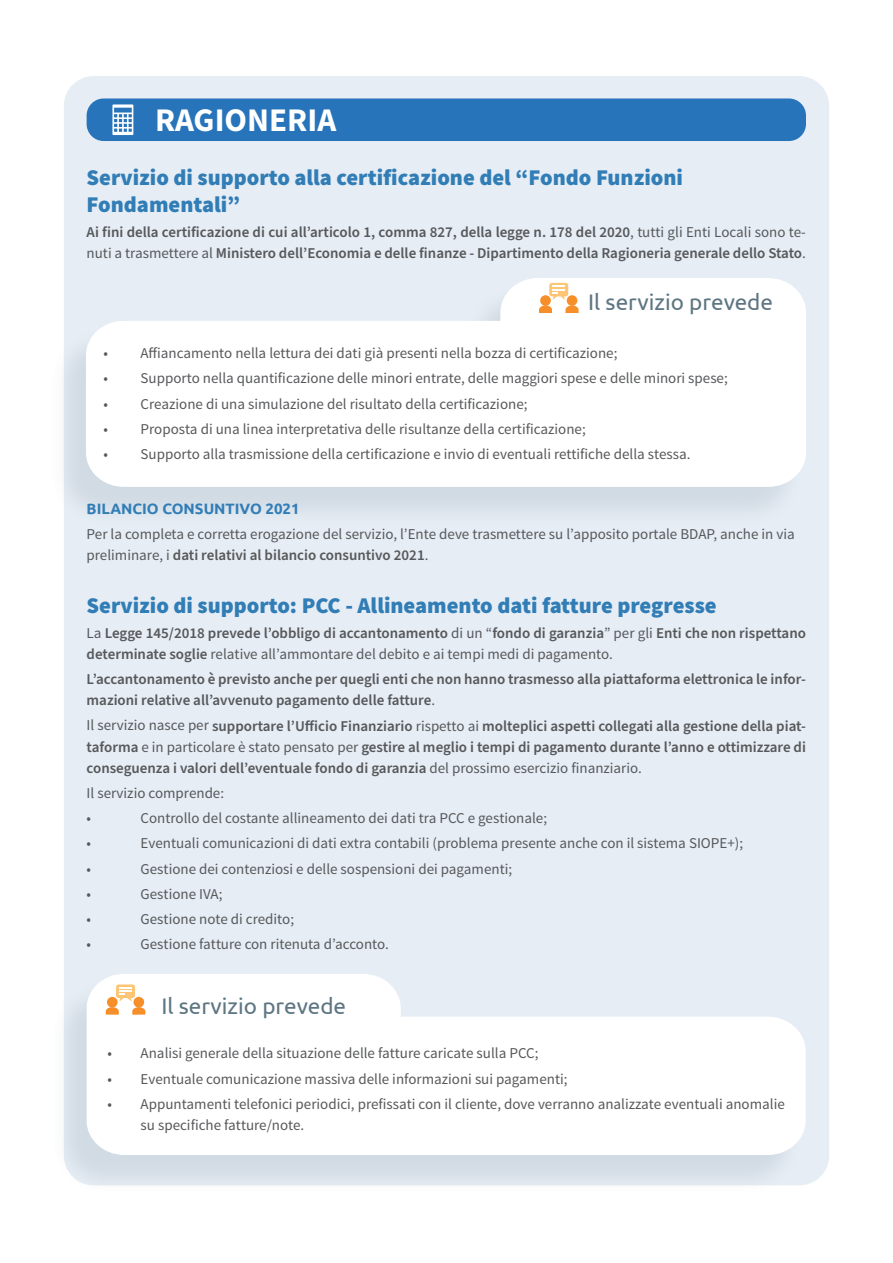
<style>
.page{position:relative;width:893px;height:1263px;background:#fff}
.page>*{position:absolute;margin:0;border:0;box-sizing:border-box;transform-origin:0 0}
.Titolo_prodotto{font:700 33px "Source Sans Pro";color:#fff}
.Nome_prodotto_-_2022{font:900 22.5px/27px "Source Sans Pro";color:#317db6}
.IL_SERVIZIO_PREVEDE{font:22.5px "Ubuntu";color:#5e7682}
.testo_prodotto{font:600 15px/21px "Source Sans Pro";color:#57585a}
.testo_prodotto-2{font:15px/21px "Source Sans Pro";color:#57585a}
.Il_servizio_prevede{font:15px "Source Sans Pro";color:#57585a}
.SERVIZI_ULTERIORI{font:700 15px "Ubuntu";color:#317db6}
.s1{font-weight:400}
.s2{font-weight:600}
</style>
<div class="page">
<div style="left:64px;top:76px;width:765px;height:1109px;background:#e6edf5;border-radius:30px"></div>
<div style="left:49px;top:284px;width:755px;height:243px;background:#5e7682;opacity:.15"></div>
<svg style="left:86px;top:278px;width:720px;height:209px;background:#fbfcfd"></svg>
<div style="left:50px;top:980px;width:753px;height:215px;background:#5e7682;opacity:.15"></div>
<svg style="left:87px;top:974px;width:719px;height:181px;background:#fbfcfd"></svg>
<div style="left:87px;top:98px;width:719px;height:43px;background:#2874bb;border-radius:17px"></div>
<svg style="left:112px;top:104px;width:21px;height:31px"></svg>
<div style="left:540px;top:295px;width:11px;height:11px;background:#f68e2a;border-radius:50%"></div>
<svg style="left:539px;top:306px;width:13px;height:7px"></svg>
<div style="left:567px;top:295px;width:10px;height:11px;background:#f68e2a;border-radius:50%"></div>
<svg style="left:565px;top:306px;width:14px;height:7px"></svg>
<svg style="left:549px;top:283px;width:19px;height:13px"></svg>
<svg style="left:553px;top:286px;width:12px;height:14px"></svg>
<div style="left:107px;top:997px;width:11px;height:10px;background:#f68e2a;border-radius:50%"></div>
<svg style="left:106px;top:1007px;width:13px;height:8px"></svg>
<div style="left:133px;top:997px;width:11px;height:10px;background:#f68e2a;border-radius:50%"></div>
<svg style="left:132px;top:1007px;width:13px;height:8px"></svg>
<div style="left:116px;top:984px;width:19px;height:14px;background:#fdc574;border-radius:3px"></div>
<svg style="left:119px;top:987px;width:13px;height:14px"></svg>
<p class="Titolo_prodotto" style="left:155px;top:99px;width:183px">RAGIONERIA</p>
<p class="Nome_prodotto_-_2022" style="left:87px;top:164px;width:598px">Servizio di supporto alla certificazione del “Fondo Funzioni<br>Fondamentali”</p>
<p class="testo_prodotto" style="left:87px;top:222px;width:721px">Ai fini della certificazione di cui all’articolo 1, comma 827, della legge n. 178 del 2020<span class="s1">, tutti gli Enti Locali sono te&shy;nuti a trasmettere al</span> Ministero dell’Economia e delle finanze - Dipartimento della Ragioneria generale dello Stato<span class="s1">.</span></p>
<p class="IL_SERVIZIO_PREVEDE" style="left:588px;top:289px;width:186px">Il servizio prevede</p>
<p class="Il_servizio_prevede" style="left:104px;top:344px;width:515px">• Affiancamento nella lettura dei dati già presenti nella bozza di certificazione;</p>
<p class="Il_servizio_prevede" style="left:104px;top:369px;width:626px">• Supporto nella quantificazione delle minori entrate, delle maggiori spese e delle minori spese;</p>
<p class="Il_servizio_prevede" style="left:104px;top:394px;width:425px">• Creazione di una simulazione del risultato della certificazione;</p>
<p class="Il_servizio_prevede" style="left:104px;top:420px;width:484px">• Proposta di una linea interpretativa delle risultanze della certificazione;</p>
<p class="Il_servizio_prevede" style="left:104px;top:445px;width:588px">• Supporto alla trasmissione della certificazione e invio di eventuali rettifiche della stessa.</p>
<p class="SERVIZI_ULTERIORI" style="left:87px;top:500px;width:214px">BILANCIO CONSUNTIVO 2021</p>
<p class="testo_prodotto-2" style="left:87px;top:524px;width:710px">Per la completa e corretta erogazione del servizio, l’Ente deve trasmettere su l’apposito portale BDAP, anche in via preliminare, i <span class="s2">dati relativi al bilancio consuntivo 2021</span>.</p>
<p class="Nome_prodotto_-_2022" style="left:87px;top:591px;width:632px">Servizio di supporto: PCC - Allineamento dati fatture pregresse</p>
<p class="testo_prodotto" style="left:87px;top:623px;width:721px"><span class="s1">La</span> Legge 145/2018 prevede l’obbligo di accantonamento <span class="s1">di un “</span>fondo di garanzia<span class="s1">” per gli</span> Enti che non rispettano determinate soglie <span class="s1">relative all’ammontare del debito e ai tempi medi di pagamento.</span></p>
<p class="testo_prodotto" style="left:87px;top:669px;width:721px">L’accantonamento è previsto anche per quegli enti che non hanno trasmesso alla piattaforma elettronica le infor&shy;mazioni relative all’avvenuto pagamento delle fatture<span class="s1">.</span></p>
<p class="testo_prodotto" style="left:87px;top:715px;width:721px;text-align:justify"><span class="s1">Il servizio nasce per</span> supportare l’Ufficio Finanziario <span class="s1">rispetto ai</span> molteplici aspetti collegati alla gestione della piat&shy;taforma <span class="s1">e in particolare è stato pensato per</span> gestire al meglio i tempi di pagamento durante l’anno e ottimizzare di conseguenza i valori dell’eventuale fondo di garanzia <span class="s1">del prossimo esercizio finanziario.</span></p>
<p class="testo_prodotto-2" style="left:87px;top:782px;width:139px">Il servizio comprende:</p>
<p class="testo_prodotto-2" style="left:87px;top:808px;width:6px">•</p>
<p class="testo_prodotto-2" style="left:141px;top:808px;width:408px">Controllo del costante allineamento dei dati tra PCC e gestionale;</p>
<p class="testo_prodotto-2" style="left:87px;top:833px;width:6px">•</p>
<p class="testo_prodotto-2" style="left:141px;top:833px;width:604px">Eventuali comunicazioni di dati extra contabili (problema presente anche con il sistema SIOPE+);</p>
<p class="testo_prodotto-2" style="left:87px;top:858px;width:6px">•</p>
<p class="testo_prodotto-2" style="left:141px;top:858px;width:373px">Gestione dei contenziosi e delle sospensioni dei pagamenti;</p>
<p class="testo_prodotto-2" style="left:87px;top:883px;width:6px">•</p>
<p class="testo_prodotto-2" style="left:141px;top:883px;width:83px">Gestione IVA;</p>
<p class="testo_prodotto-2" style="left:87px;top:909px;width:6px">•</p>
<p class="testo_prodotto-2" style="left:141px;top:909px;width:155px">Gestione note di credito;</p>
<p class="testo_prodotto-2" style="left:87px;top:934px;width:6px">•</p>
<p class="testo_prodotto-2" style="left:141px;top:934px;width:250px">Gestione fatture con ritenuta d’acconto.</p>
<p class="IL_SERVIZIO_PREVEDE" style="left:161px;top:992px;width:186px">Il servizio prevede</p>
<p class="testo_prodotto-2" style="left:108px;top:1043px;width:432px">• Analisi generale della situazione delle fatture caricate sulla PCC;</p>
<p class="testo_prodotto-2" style="left:108px;top:1068px;width:461px">• Eventuale comunicazione massiva delle informazioni sui pagamenti;</p>
<p class="testo_prodotto-2" style="left:141px;top:1093px;width:646px;text-indent:-33px">• Appuntamenti telefonici periodici, prefissati con il cliente, dove verranno analizzate eventuali anomalie su specifiche fatture/note.</p>
</div>
